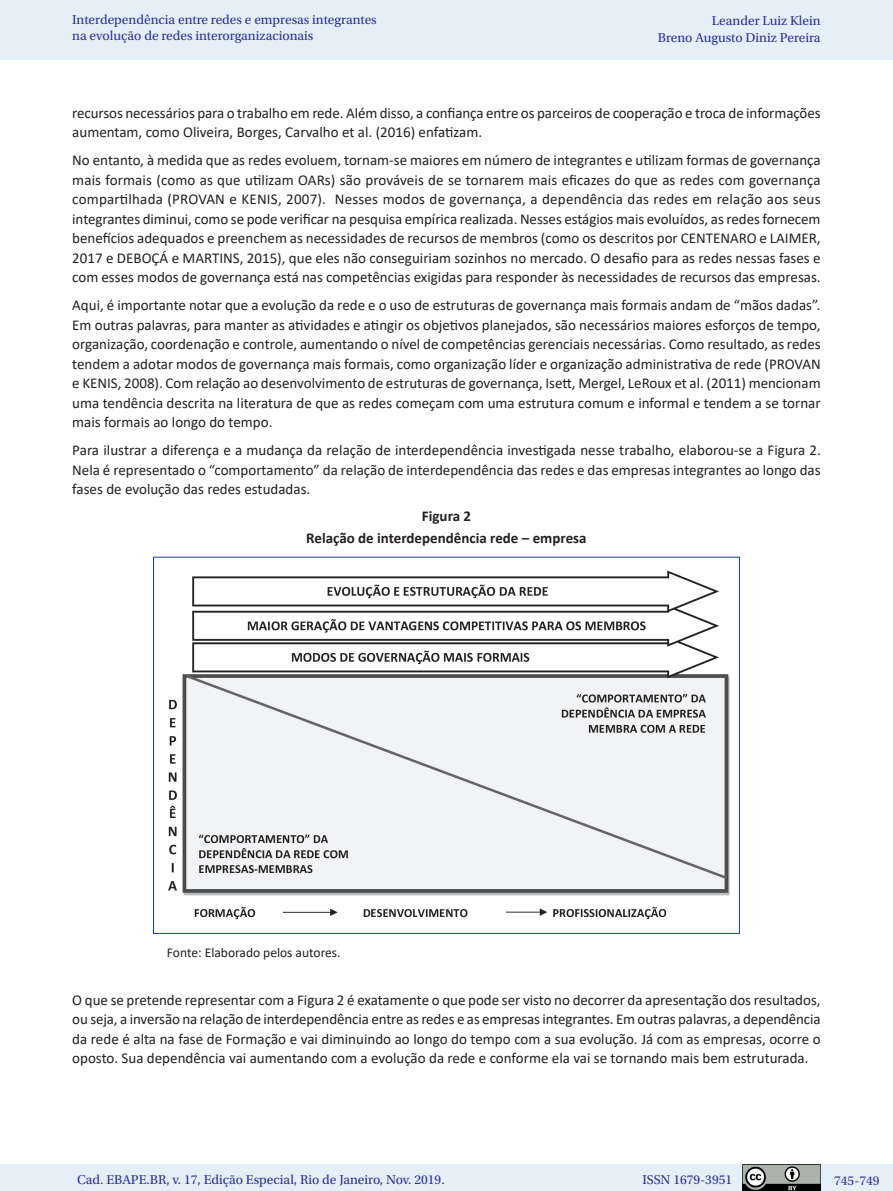
<style>
.page{position:relative;width:893px;height:1191px;background:#fff}
.page>*{position:absolute;margin:0;border:0;box-sizing:border-box;transform-origin:0 0}
._06_0_texto{font:15px/19.5px "Calibri";color:#231f20;text-align:justify}
._08_2_tabela_titulo{font:700 15px "Calibri";color:#231f20}
.t1{font:13.5px/16.5px "Utopia Std";color:#2b3393}
._00__fonte_legenda_f{font:13.5px "Calibri";color:#231f20}
</style>
<div class="page">
<div style="left:0;top:0;width:893px;height:60px;background:#e4eff8"></div>
<div style="left:0;top:1164px;width:893px;height:27px;background:#e4eff8"></div>
<img style="left:743px;top:1164px;width:78px;height:27px">
<img style="left:168px;top:570px;width:561px;height:350px">
<p class="t1" style="left:72px;top:11px;width:306px">Interdependência entre redes e empresas integrantes na evolução de redes interorganizacionais</p>
<p class="t1" style="left:658px;top:13px;width:164px;text-align:right">Leander Luiz Klein<br>Breno Augusto Diniz Pereira</p>
<p class="_06_0_texto" style="left:72px;top:102px;width:750px">recursos necessários para o trabalho em rede. Além disso, a confiança entre os parceiros de cooperação e troca de informações aumentam, como Oliveira, Borges, Carvalho et al. (2016) enfatizam.</p>
<p class="_06_0_texto" style="left:72px;top:150px;width:750px">No entanto, à medida que as redes evoluem, tornam-se maiores em número de integrantes e utilizam formas de governança mais formais (como as que utilizam OARs) são prováveis de se tornarem mais eficazes do que as redes com governança compartilhada (PROVAN e KENIS, 2007). Nesses modos de governança, a dependência das redes em relação aos seus integrantes diminui, como se pode verificar na pesquisa empírica realizada. Nesses estágios mais evoluídos, as redes fornecem benefícios adequados e preenchem as necessidades de recursos de membros (como os descritos por CENTENARO e LAIMER, 2017 e DEBOÇÁ e MARTINS, 2015), que eles não conseguiriam sozinhos no mercado. O desafio para as redes nessas fases e com esses modos de governança está nas competências exigidas para responder às necessidades de recursos das empresas.</p>
<p class="_06_0_texto" style="left:72px;top:295px;width:750px">Aqui, é importante notar que a evolução da rede e o uso de estruturas de governança mais formais andam de “mãos dadas”.<br>Em outras palavras, para manter as atividades e atingir os objetivos planejados, são necessários maiores esforços de tempo, organização, coordenação e controle, aumentando o nível de competências gerenciais necessárias. Como resultado, as redes tendem a adotar modos de governança mais formais, como organização líder e organização administrativa de rede (PROVAN e KENIS, 2008). Com relação ao desenvolvimento de estruturas de governança, Isett, Mergel, LeRoux et al. (2011) mencionam uma tendência descrita na literatura de que as redes começam com uma estrutura comum e informal e tendem a se tornar mais formais ao longo do tempo.</p>
<p class="_06_0_texto" style="left:72px;top:440px;width:750px">Para ilustrar a diferença e a mudança da relação de interdependência investigada nesse trabalho, elaborou-se a Figura 2.<br>Nela é representado o “comportamento” da relação de interdependência das redes e das empresas integrantes ao longo das fases de evolução das redes estudadas.</p>
<p class="_08_2_tabela_titulo" style="left:422px;top:505px;width:51px">Figura 2</p>
<p class="_08_2_tabela_titulo" style="left:306px;top:527px;width:282px">Relação de interdependência rede – empresa</p>
<p class="_00__fonte_legenda_f" style="left:167px;top:943px;width:175px">Fonte: Elaborado pelos autores.</p>
<p class="_06_0_texto" style="left:72px;top:989px;width:750px">O que se pretende representar com a Figura 2 é exatamente o que pode ser visto no decorrer da apresentação dos resultados, ou seja, a inversão na relação de interdependência entre as redes e as empresas integrantes. Em outras palavras, a dependência da rede é alta na fase de Formação e vai diminuindo ao longo do tempo com a sua evolução. Já com as empresas, ocorre o oposto. Sua dependência vai aumentando com a evolução da rede e conforme ela vai se tornando mais bem estruturada.</p>
<p class="t1" style="left:77px;top:1171px;width:369px">Cad. EBAPE.BR, v. 17, Edição Especial, Rio de Janeiro, Nov. 2019.</p>
<p class="t1" style="left:642px;top:1171px;width:91px">ISSN 1679-3951</p>
<p class="t1" style="left:834px;top:1172px;width:47px">745-749</p>
</div>
